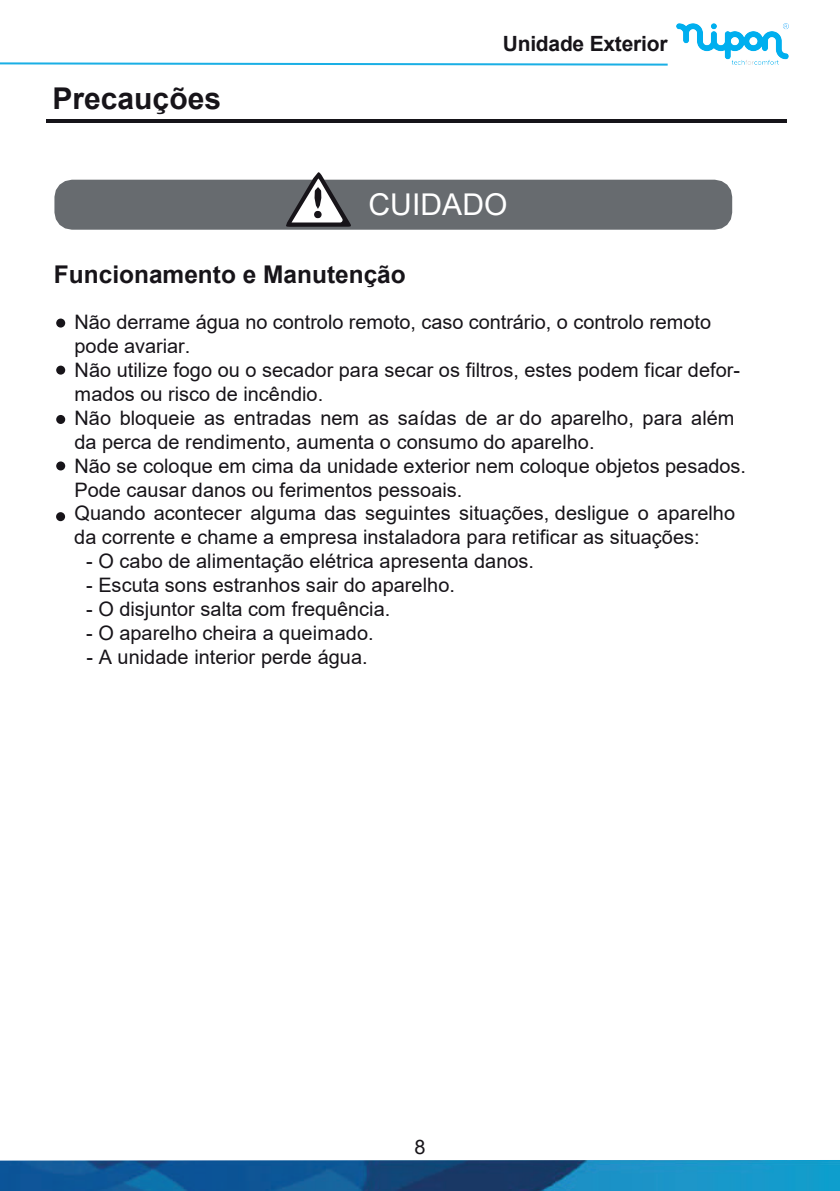
<style>
.page{position:relative;width:840px;height:1191px;background:#fff}
.page>*{position:absolute;margin:0;border:0;box-sizing:border-box;transform-origin:0 0}
.t1{font:700 30px "Arial";color:#171419}
.t2{font:30px "Arial";letter-spacing:.005em;color:#fff}
.t3{font:700 24.4px "Arial";color:#171419}
.t4{font:700 21px "Arial";letter-spacing:-.01em;color:#171419}
.t5{font:20px/24px "Arial";color:#171419}
</style>
<div class="page">
<img style="left:0;top:1160px;width:839px;height:31px">
<svg style="left:0;top:62px;width:668px;height:4px"></svg>
<div style="left:56px;top:318px;width:9px;height:9px;background:#171419;border-radius:50%"></div>
<div style="left:56px;top:365px;width:9px;height:9px;background:#171419;border-radius:50%"></div>
<div style="left:56px;top:461px;width:9px;height:9px;background:#171419;border-radius:50%"></div>
<div style="left:56px;top:415px;width:9px;height:9px;background:#171419;border-radius:50%"></div>
<div style="left:56px;top:512px;width:9px;height:9px;background:#171419;border-radius:50%"></div>
<svg style="left:54px;top:172px;width:677px;height:58px"></svg>
<hr style="left:46px;top:119px;width:740px;height:4px;background:#161419">
<img style="left:676px;top:23px;width:111px;height:41px">
<h1 class="t1" style="left:52px;top:77px;width:170px">Precauções</h1>
<p class="t4" style="left:502px;top:29px;width:166px">Unidade Exterior</p>
<h1 class="t2" style="left:368px;top:184px;width:140px">CUIDADO</h1>
<p class="t3" style="left:54px;top:258px;width:353px">Funcionamento e Manutenção</p>
<p class="t5" style="left:74px;top:310px;width:673px">Não derrame água no controlo remoto, caso contrário, o controlo remoto pode avariar.<br>Não utilize fogo ou o secador para secar os filtros, estes podem ficar defor&shy;mados ou risco de incêndio.<br>Não bloqueie as entradas nem as saídas de ar do aparelho, para além da perca de rendimento, aumenta o consumo do aparelho.<br>Não se coloque em cima da unidade exterior nem coloque objetos pesados.<br>Pode causar danos ou ferimentos pessoais.<br>Quando acontecer alguma das seguintes situações, desligue o aparelho da corrente e chame a empresa instaladora para retificar as situações:</p>
<p class="t5" style="left:86px;top:549px;width:449px">- O cabo de alimentação elétrica apresenta danos.</p>
<p class="t5" style="left:86px;top:573px;width:370px">- Escuta sons estranhos sair do aparelho.</p>
<p class="t5" style="left:86px;top:597px;width:305px">- O disjuntor salta com frequência.</p>
<p class="t5" style="left:86px;top:621px;width:289px">- O aparelho cheira a queimado.</p>
<p class="t5" style="left:87px;top:645px;width:282px">- A unidade interior perde água.</p>
<p class="t5" style="left:414px;top:1134px;width:13px">8</p>
</div>
